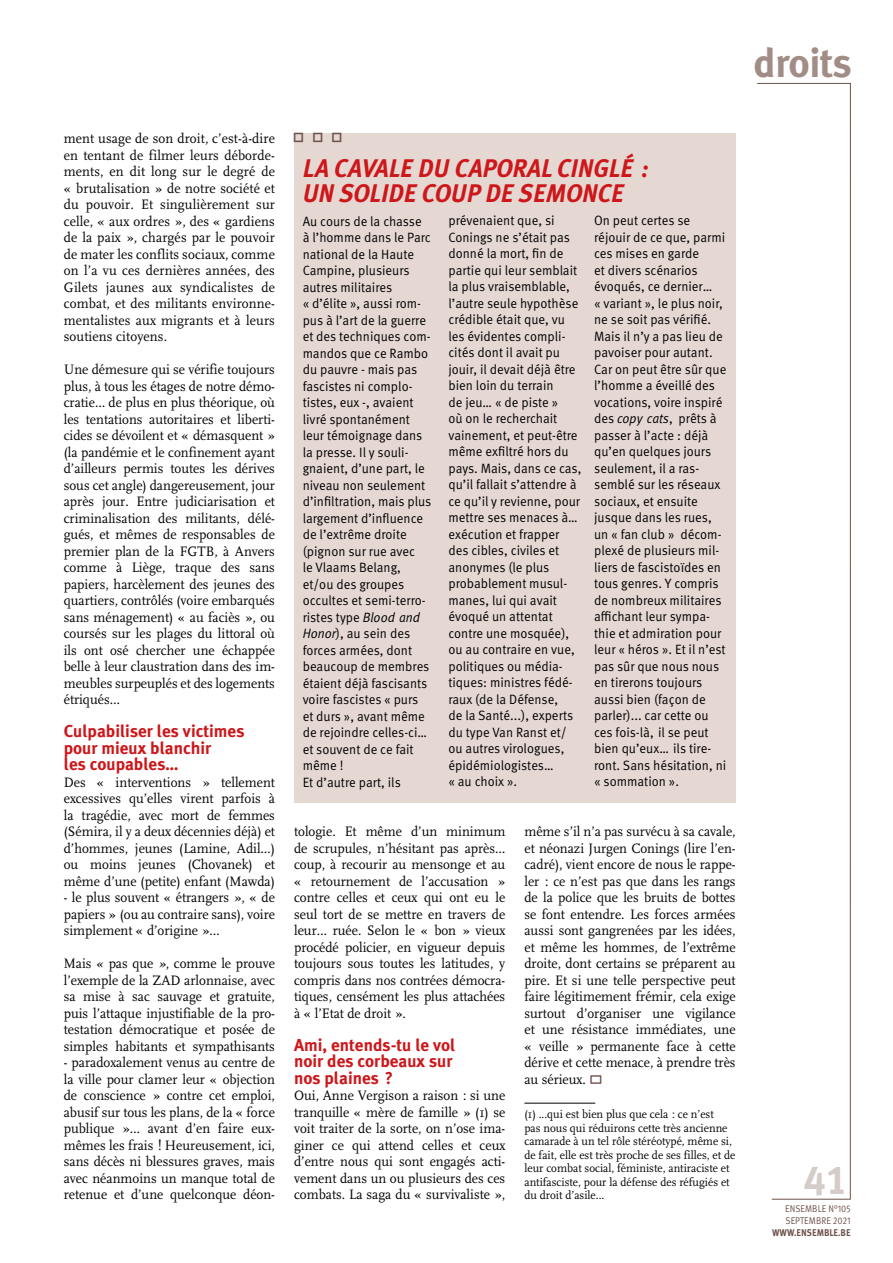
<style>
.page{position:relative;width:893px;height:1263px;background:#fff}
.page>*{position:absolute;margin:0;border:0;box-sizing:border-box;transform-origin:0 0}
.t1{font:700 40.5px "Meta Plus";letter-spacing:-.015em;color:#a28d86}
.t2{font:40.5px "Meta Plus Bold Caps";color:#d5cbc9}
.t3{font:italic 700 25.5px/25.5px "Meta Plus";letter-spacing:-.005em;color:#cd171a;scale:.95 1}
.t4{font:700 17.25px/16.5px "Meta Plus";color:#cd171a}
.t5{font:14.25px/16.5px "FF Scala";color:#000;text-align:justify;scale:.95 1}
.t6{font:13.5px/16.5px "Meta Pro";color:#000;scale:.95 1}
.t7{font:12px/13.5px "FF Scala";color:#000;scale:.95 1}
.t8{font:9.75px/12px "Meta Pro";letter-spacing:.01em;color:#6f524b;scale:.9 1}
.t9{font:700 9.75px "Meta Plus";color:#6f524b;scale:.9 1}
.s1{font-style:italic}
.s2{font-family:"Meta";font-style:italic}
</style>
<div class="page">
<svg style="left:757px;top:83px;width:94px;height:1116px"></svg>
<hr style="left:524px;top:1103px;width:71px;height:1px;background:#000">
<div style="left:294px;top:133px;width:442px;height:670px;background:#e5d8d3"></div>
<h1 class="t1" style="left:754px;top:39px;width:100px">droits</h1>
<p class="t5" style="left:64px;top:130px;width:224px">ment usage de son droit, c’est-à-dire en tentant de filmer leurs déborde&shy;ments, en dit long sur le degré de « brutalisation » de notre société et du pouvoir. Et singulièrement sur celle, « aux ordres », des « gardiens de la paix », chargés par le pouvoir de mater les conflits sociaux, comme on l’a vu ces dernières années, des Gilets jaunes aux syndicalistes de combat, et des militants environne&shy;mentalistes aux migrants et à leurs soutiens citoyens.</p>
<p class="t5" style="left:64px;top:361px;width:224px">Une démesure qui se vérifie toujours plus, à tous les étages de notre démo&shy;cratie… de plus en plus théorique, où les tentations autoritaires et liberti&shy;cides se dévoilent et « démasquent » (la pandémie et le confinement ayant d’ailleurs permis toutes les dérives sous cet angle) dangereusement, jour après jour. Entre judiciarisation et criminalisation des militants, délé&shy;gués, et mêmes de responsables de premier plan de la FGTB, à Anvers comme à Liège, traque des sans papiers, harcèlement des jeunes des quartiers, contrôlés (voire embarqués sans ménagement) « au faciès », ou coursés sur les plages du littoral où ils ont osé chercher une échappée belle à leur claustration dans des im&shy;meubles surpeuplés et des logements étriqués…</p>
<p class="t4" style="left:64px;top:723px;width:182px">Culpabiliser les victimes pour mieux blanchir<br>les coupables…</p>
<p class="t5" style="left:64px;top:774px;width:224px">Des « interventions » tellement excessives qu’elles virent parfois à la tragédie, avec mort de femmes (Sémira, il y a deux décennies déjà) et d’hommes, jeunes (Lamine, Adil…) ou moins jeunes (Chovanek) et même d’une (petite) enfant (Mawda)</p>
<p class="t5" style="left:64px;top:889px;width:224px">- le plus souvent « étrangers », « de papiers » (ou au contraire sans), voire simplement « d’origine »…</p>
<p class="t5" style="left:64px;top:955px;width:224px">Mais <span class="s1">«</span> pas que <span class="s1">»</span>, comme le prouve l’exemple de la ZAD arlonnaise, avec sa mise à sac sauvage et gratuite, puis l’attaque injustifiable de la pro&shy;testation démocratique et posée de simples habitants et sympathisants</p>
<p class="t5" style="left:64px;top:1054px;width:224px">- paradoxalement venus au centre de la ville pour clamer leur « objection de conscience » contre cet emploi, abusif sur tous les plans, de la « force publique »… avant d’en faire eux&shy;mêmes les frais ! Heureusement, ici, sans décès ni blessures graves, mais avec néanmoins un manque total de retenue et d’une quelconque déon-</p>
<h2 class="t3" style="left:303px;top:155px;width:366px">LA CAVALE DU CAPORAL CINGLÉ :<br>UN SOLIDE COUP DE SEMONCE</h2>
<p class="t6" style="left:303px;top:213px;width:137px">Au cours de la chasse à l’homme dans le Parc national de la Haute<br>Campine, plusieurs autres militaires<br>« d’élite », aussi rom&shy;pus à l’art de la guerre et des techniques com&shy;mandos que ce Rambo du pauvre - mais pas fascistes ni complo&shy;tistes, eux -, avaient livré spontanément leur témoignage dans la presse. Il y souli&shy;gnaient, d’une part, le niveau non seulement d’infiltration, mais plus largement d’influence de l’extrême droite (pignon sur rue avec<br>le Vlaams Belang, et/ou des groupes occultes et semi-terro&shy;ristes type <span class="s2">Blood and<br>Honor</span>), au sein des forces armées, dont beaucoup de membres étaient déjà fascisants voire fascistes « purs et durs », avant même de rejoindre celles-ci… et souvent de ce fait même !<br>Et d’autre part, ils</p>
<p class="t6" style="left:448px;top:213px;width:141px">prévenaient que, si<br>Conings ne s’était pas donné la mort, fin de partie qui leur semblait la plus vraisemblable, l’autre seule hypothèse crédible était que, vu les évidentes compli&shy;cités dont il avait pu jouir, il devait déjà être bien loin du terrain<br>de jeu… « de piste »<br>où on le recherchait vainement, et peut-être même exfiltré hors du pays. Mais, dans ce cas, qu’il fallait s’attendre à ce qu’il y revienne, pour mettre ses menaces à… exécution et frapper des cibles, civiles et anonymes (le plus probablement musul&shy;manes, lui qui avait évoqué un attentat contre une mosquée), ou au contraire en vue, politiques ou média&shy;tiques: ministres fédé&shy;raux (de la Défense,<br>de la Santé...), experts du type Van Ranst et/ ou autres virologues, épidémiologistes…<br>« au choix ».</p>
<p class="t6" style="left:594px;top:213px;width:141px">On peut certes se réjouir de ce que, parmi ces mises en garde<br>et divers scénarios évoqués, ce dernier…<br>« variant », le plus noir, ne se soit pas vérifié.<br>Mais il n’y a pas lieu de pavoiser pour autant.<br>Car on peut être sûr que l’homme a éveillé des vocations, voire inspiré des <span class="s2">copy cats</span>, prêts à passer à l’acte : déjà qu’en quelques jours seulement, il a ras&shy;semblé sur les réseaux sociaux, et ensuite jusque dans les rues, un « fan club » décom&shy;plexé de plusieurs mil&shy;liers de fascistoïdes en tous genres. Y compris de nombreux militaires affichant leur sympa&shy;thie et admiration pour leur « héros ». Et il n’est pas sûr que nous nous en tirerons toujours aussi bien (façon de parler)... car cette ou ces fois-là, il se peut bien qu’eux… ils tire&shy;ront. Sans hésitation, ni « sommation ».</p>
<p class="t5" style="left:294px;top:823px;width:224px">tologie. Et même d’un minimum de scrupules, n’hésitant pas après… coup, à recourir au mensonge et au « retournement de l’accusation » contre celles et ceux qui ont eu le seul tort de se mettre en travers de leur… ruée. Selon le « bon » vieux procédé policier, en vigueur depuis toujours sous toutes les latitudes, y compris dans nos contrées démocra&shy;tiques, censément les plus attachées à « l’Etat de droit ».</p>
<p class="t4" style="left:294px;top:1036px;width:163px">Ami, entends-tu le vol noir des corbeaux sur nos plaines ?</p>
<p class="t5" style="left:294px;top:1087px;width:224px">Oui, Anne Vergison a raison : si une tranquille « mère de famille » (1) se voit traiter de la sorte, on n’ose ima&shy;giner ce qui attend celles et ceux d’entre nous qui sont engagés acti&shy;vement dans un ou plusieurs des ces combats. La saga du « survivaliste »,</p>
<p class="t5" style="left:524px;top:823px;width:224px">même s’il n’a pas survécu à sa cavale, et néonazi Jurgen Conings (lire l’en&shy;cadré), vient encore de nous le rappe&shy;ler : ce n’est pas que dans les rangs de la police que les bruits de bottes se font entendre. Les forces armées aussi sont gangrenées par les idées, et même les hommes, de l’extrême droite, dont certains se préparent au pire. Et si une telle perspective peut faire légitimement frémir, cela exige surtout d’organiser une vigilance et une résistance immédiates, une « veille » permanente face à cette dérive et cette menace, à prendre très au sérieux.</p>
<p class="t7" style="left:524px;top:1108px;width:224px">(1) ...qui est bien plus que cela : ce n’est<br>pas nous qui réduirons cette très ancienne camarade à un tel rôle stéréotypé, même si, de fait, elle est très proche de ses filles, et de leur combat social, féministe, antiraciste et antifasciste, pour la défense des réfugiés et du droit d’asile...</p>
<h1 class="t2" style="left:804px;top:1156px;width:45px">41</h1>
<p class="t8" style="left:785px;top:1203px;width:74px">ensemble n°105 septembre 2021</p>
<p class="t9" style="left:772px;top:1227px;width:89px">www.ensemble.be</p>
</div>
